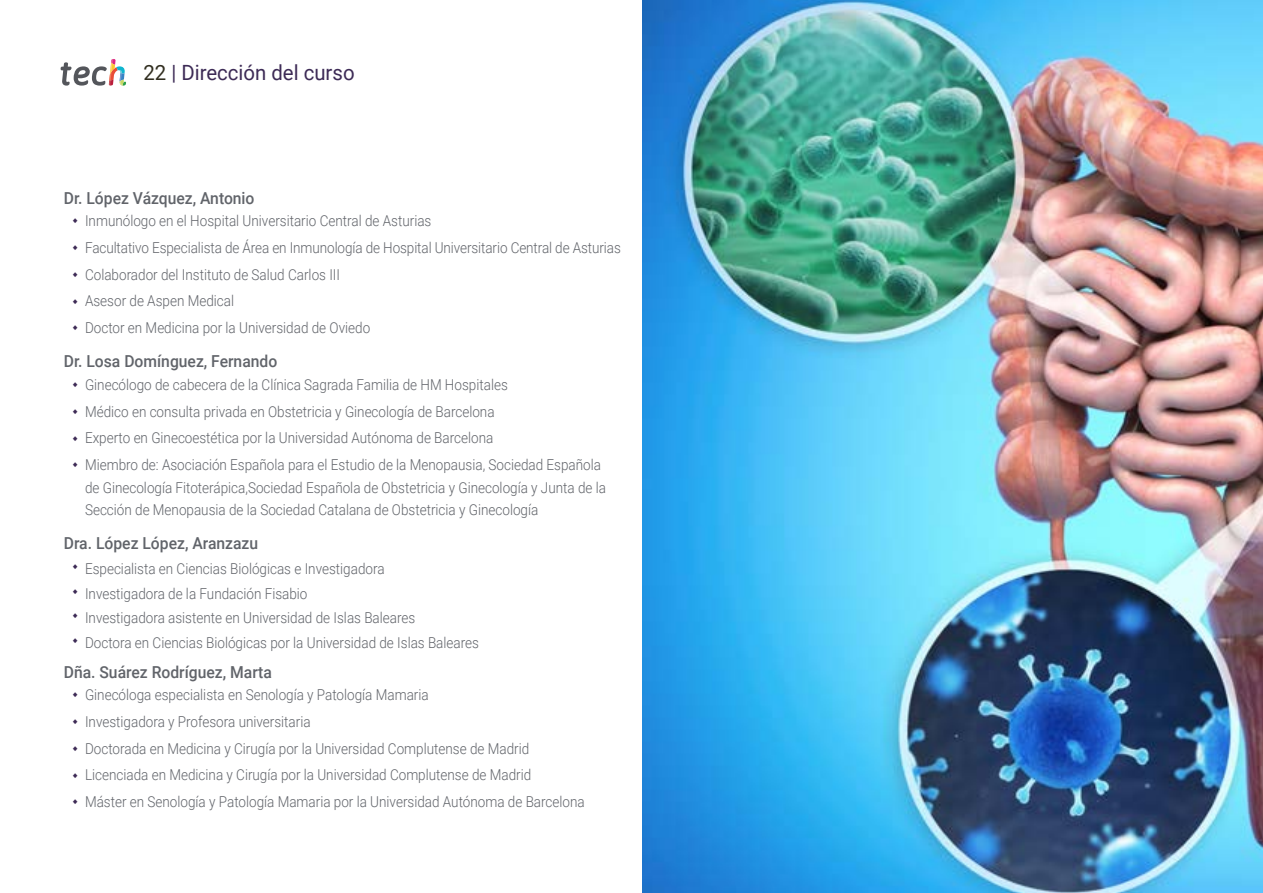
<style>
.page{position:relative;width:1263px;height:893px;background:#fff}
.page>*{position:absolute;margin:0;border:0;box-sizing:border-box;transform-origin:0 0}
.t1{font:21px "Roboto";color:#3d2b56}
.t2{font:500 16.5px "Roboto";color:#61646a;scale:.95 1}
.t3{font:300 15px/26.7px "Roboto";color:#61646a;scale:.9 1}
.s1{color:#312e20}
</style>
<div class="page">
<svg style="left:61px;top:59px;width:65px;height:27px"></svg>
<img style="left:642px;top:0;width:621px;height:893px">
<h1 class="t1" style="left:144px;top:57px;width:213px"><span class="s1">22</span> | Dirección del curso</h1>
<p class="t2" style="left:64px;top:186px;width:202px">Dr. López Vázquez, Antonio</p>
<p class="t3" style="left:85px;top:207px;width:597px">Inmunólogo en el Hospital Universitario Central de Asturias<br>Facultativo Especialista de Área en Inmunología de Hospital Universitario Central de Asturias Colaborador del Instituto de Salud Carlos III<br>Asesor de Aspen Medical<br>Doctor en Medicina por la Universidad de Oviedo</p>
<p class="t2" style="left:64px;top:350px;width:226px">Dr. Losa Domínguez, Fernando</p>
<p class="t3" style="left:85px;top:370px;width:575px">Ginecólogo de cabecera de la Clínica Sagrada Familia de HM Hospitales<br>Médico en consulta privada en Obstetricia y Ginecología de Barcelona<br>Experto en Ginecoestética por la Universidad Autónoma de Barcelona<br>Miembro de: Asociación Española para el Estudio de la Menopausia, Sociedad Española</p>
<p class="t3" style="left:85px;top:475px;width:580px;line-height:22.5px">de Ginecología Fitoterápica,Sociedad Española de Obstetricia y Ginecología y Junta de la<br>Sección de Menopausia de la Sociedad Catalana de Obstetricia y Ginecología</p>
<p class="t2" style="left:64px;top:532px;width:206px">Dra. López López, Aranzazu</p>
<p class="t3" style="left:85px;top:556px;width:439px;line-height:24.6px">Especialista en Ciencias Biológicas e Investigadora<br>Investigadora de la Fundación Fisabio<br>Investigadora asistente en Universidad de Islas Baleares<br>Doctora en Ciencias Biológicas por la Universidad de Islas Baleares</p>
<p class="t2" style="left:64px;top:660px;width:221px">Dña. Suárez Rodríguez, Marta</p>
<p class="t3" style="left:85px;top:681px;width:557px">Ginecóloga especialista en Senología y Patología Mamaria<br>Investigadora y Profesora universitaria<br>Doctorada en Medicina y Cirugía por la Universidad Complutense de Madrid Licenciada en Medicina y Cirugía por la Universidad Complutense de Madrid<br>Máster en Senología y Patología Mamaria por la Universidad Autónoma de Barcelona</p>
</div>
